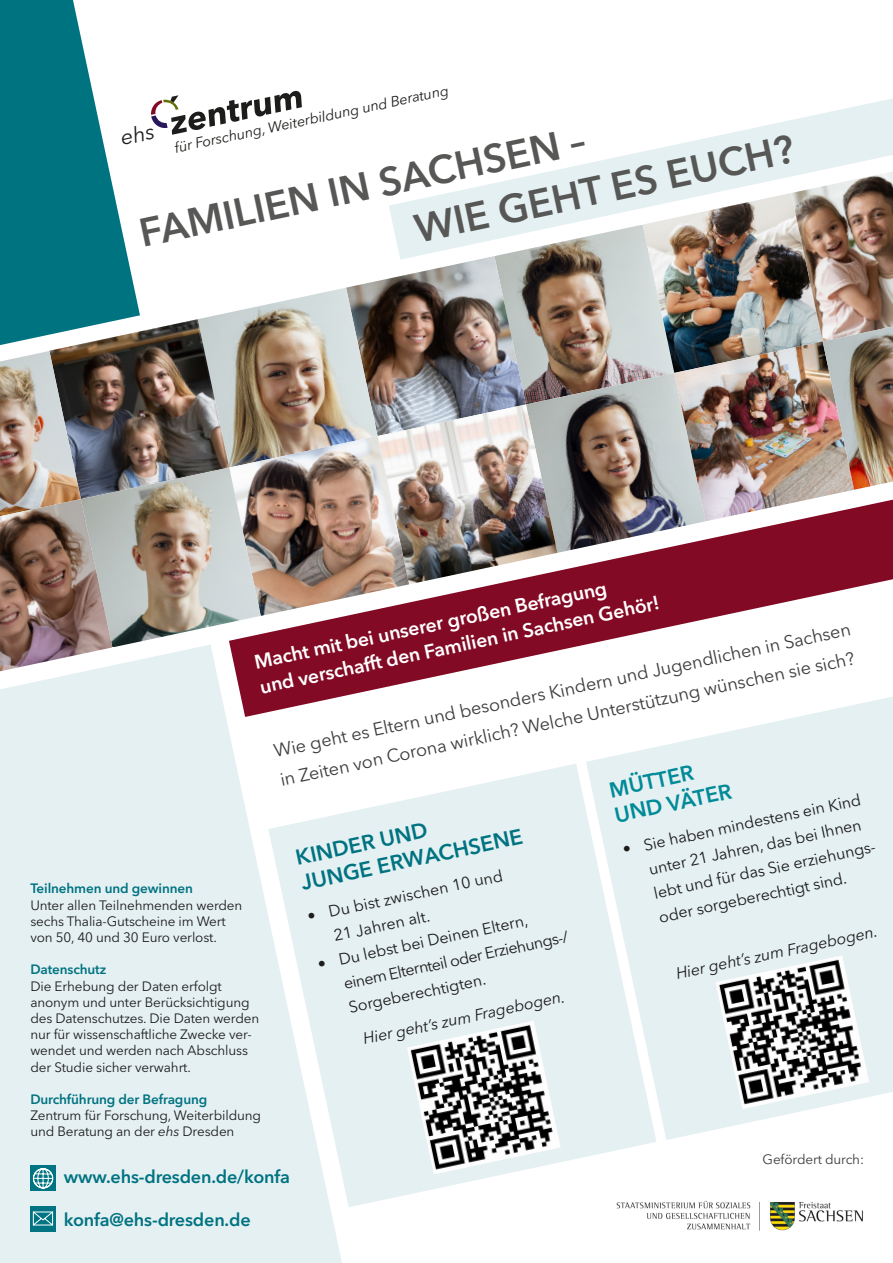
<style>
.page{position:relative;width:893px;height:1263px;background:#fff}
.page>*{position:absolute;margin:0;border:0;box-sizing:border-box;transform-origin:0 0}
.t1{font:600 39.6px "Avenir Next LT Pro";color:#575756}
.t2{font:600 21.45px/25.7px "Avenir Next LT Pro";color:#007381}
.t3{font:600 21.45px/25.7px "Avenir Next LT Pro";color:#008a98}
.t4{font:600 19.5px/25.5px "Avenir Next LT Pro";color:#fff}
.t5{font:18.3px/29.4px "Avenir Next LT Pro";color:#3d3d3c}
.t6{font:600 18px "Avenir Next LT Pro";letter-spacing:-.01em;color:#007381}
.t7{font:16.05px/24.5px "Avenir Next LT Pro";color:#1d1d1b}
.t8{font:italic 16.05px "Avenir Next LT Pro";color:#1d1d1b}
.t9{font:italic 14.4px "Avenir Next LT Pro";color:#1d1d1b}
.t10{font:13.5px/16.2px "Avenir Next LT Pro";letter-spacing:-.01em;color:#1d1d1b}
.t11{font:600 13.5px "Avenir Next LT Pro";letter-spacing:-.01em;color:#007381}
.t12{font:13.5px "Avenir Next LT Pro";letter-spacing:-.01em;color:#3d3d3c}
.s1{font-style:italic}
</style>
<div class="page">
<div style="left:0;top:647px;width:342px;height:616px;background:#e5f0f3"></div>
<svg style="left:389px;top:98px;width:504px;height:158px"></svg>
<svg style="left:229px;top:500px;width:664px;height:217px;fill:#830a24"></svg>
<svg style="left:268px;top:764px;width:388px;height:443px;fill:#e5f0f3"></svg>
<svg style="left:586px;top:696px;width:307px;height:444px;fill:#e5f0f3"></svg>
<svg style="left:0;top:0;width:140px;height:345px;fill:#007381"></svg>
<img style="left:494px;top:225px;width:149px;height:148px">
<img style="left:643px;top:193px;width:148px;height:180px">
<img style="left:791px;top:171px;width:102px;height:170px">
<img style="left:346px;top:256px;width:180px;height:148px">
<img style="left:199px;top:288px;width:179px;height:148px">
<img style="left:49px;top:319px;width:180px;height:148px">
<img style="left:0;top:351px;width:81px;height:148px">
<img style="left:526px;top:373px;width:180px;height:180px">
<img style="left:674px;top:341px;width:180px;height:180px">
<img style="left:823px;top:326px;width:70px;height:164px">
<img style="left:378px;top:404px;width:179px;height:180px">
<img style="left:229px;top:436px;width:180px;height:180px">
<img style="left:81px;top:467px;width:180px;height:180px">
<img style="left:0;top:499px;width:112px;height:172px">
<img style="left:715px;top:955px;width:154px;height:154px">
<img style="left:407px;top:1021px;width:154px;height:153px">
<img style="left:566px;top:1178px;width:297px;height:53px">
<div style="left:30px;top:1206px;width:26px;height:25px;background:#007482"></div>
<svg style="left:32px;top:1211px;width:22px;height:15px"></svg>
<div style="left:30px;top:1165px;width:26px;height:26px;background:#007482"></div>
<svg style="left:32px;top:1168px;width:22px;height:21px"></svg>
<svg style="left:121px;top:90px;width:181px;height:55px"></svg>
<p class="t9" style="left:173px;top:139px;width:281px;rotate:-12deg">für Forschung, Weiterbildung und Beratung</p>
<p class="t1" style="left:135px;top:210px;width:456px;rotate:-12deg">FAMILIEN IN SACHSEN –</p>
<p class="t1" style="left:410px;top:205px;width:389px;rotate:-12deg">WIE GEHT ES EUCH?</p>
<p class="t4" style="left:252px;top:649px;width:410px;rotate:-12deg">Macht mit bei unserer großen Befragung<br>und verschafft den Familien in Sachsen Gehör!</p>
<p class="t5" style="left:271px;top:737px;width:590px;rotate:-12deg">Wie geht es Eltern und besonders Kindern und Jugendlichen in Sachsen in Zeiten von Corona wirklich? Welche Unterstützung wünschen sie sich?</p>
<p class="t3" style="left:607px;top:777px;width:121px;rotate:-12deg">MÜTTER<br>UND VÄTER</p>
<p class="t7" style="left:641px;top:833px;width:231px;text-indent:-21px;rotate:-12deg">• Sie haben mindestens ein Kind unter 21 Jahren, das bei Ihnen lebt und für das Sie erziehungs&shy;oder sorgeberechtigt sind.</p>
<p class="t2" style="left:293px;top:845px;width:228px;rotate:-12deg">KINDER UND<br>JUNGE ERWACHSENE</p>
<p class="t7" style="left:326px;top:900px;width:179px;text-indent:-21px;rotate:-12deg">• Du bist zwischen 10 und<br>21 Jahren alt.</p>
<p class="t11" style="left:30px;top:880px;width:164px">Teilnehmen und gewinnen</p>
<p class="t10" style="left:30px;top:897px;width:214px">Unter allen Teilnehmenden werden sechs Thalia-Gutscheine im Wert von 50, 40 und 30 Euro verlost.</p>
<p class="t11" style="left:30px;top:961px;width:77px">Datenschutz</p>
<p class="t10" style="left:30px;top:978px;width:230px">Die Erhebung der Daten erfolgt anonym und unter Berücksichtigung des Datenschutzes. Die Daten werden nur für wissenschaftliche Zwecke ver&shy;wendet und werden nach Abschluss der Studie sicher verwahrt.</p>
<p class="t11" style="left:30px;top:1091px;width:178px">Durchführung der Befragung</p>
<p class="t10" style="left:30px;top:1107px;width:232px">Zentrum für Forschung, Weiterbildung und Beratung an der <span class="s1">ehs</span> Dresden</p>
<p class="t6" style="left:64px;top:1165px;width:228px">www.ehs-dresden.de/konfa</p>
<p class="t6" style="left:64px;top:1209px;width:188px">konfa@ehs-dresden.de</p>
<p class="t7" style="left:336px;top:948px;width:231px;text-indent:-21px;rotate:-12deg">• Du lebst bei Deinen Eltern, einem Elternteil oder Erziehungs-/<br>Sorgeberechtigten.</p>
<p class="t8" style="left:674px;top:964px;width:207px;rotate:-12deg">Hier geht’s zum Fragebogen.</p>
<p class="t8" style="left:361px;top:1029px;width:207px;rotate:-12deg">Hier geht’s zum Fragebogen.</p>
<p class="t12" style="left:763px;top:1151px;width:103px">Gefördert durch:</p>
</div>
